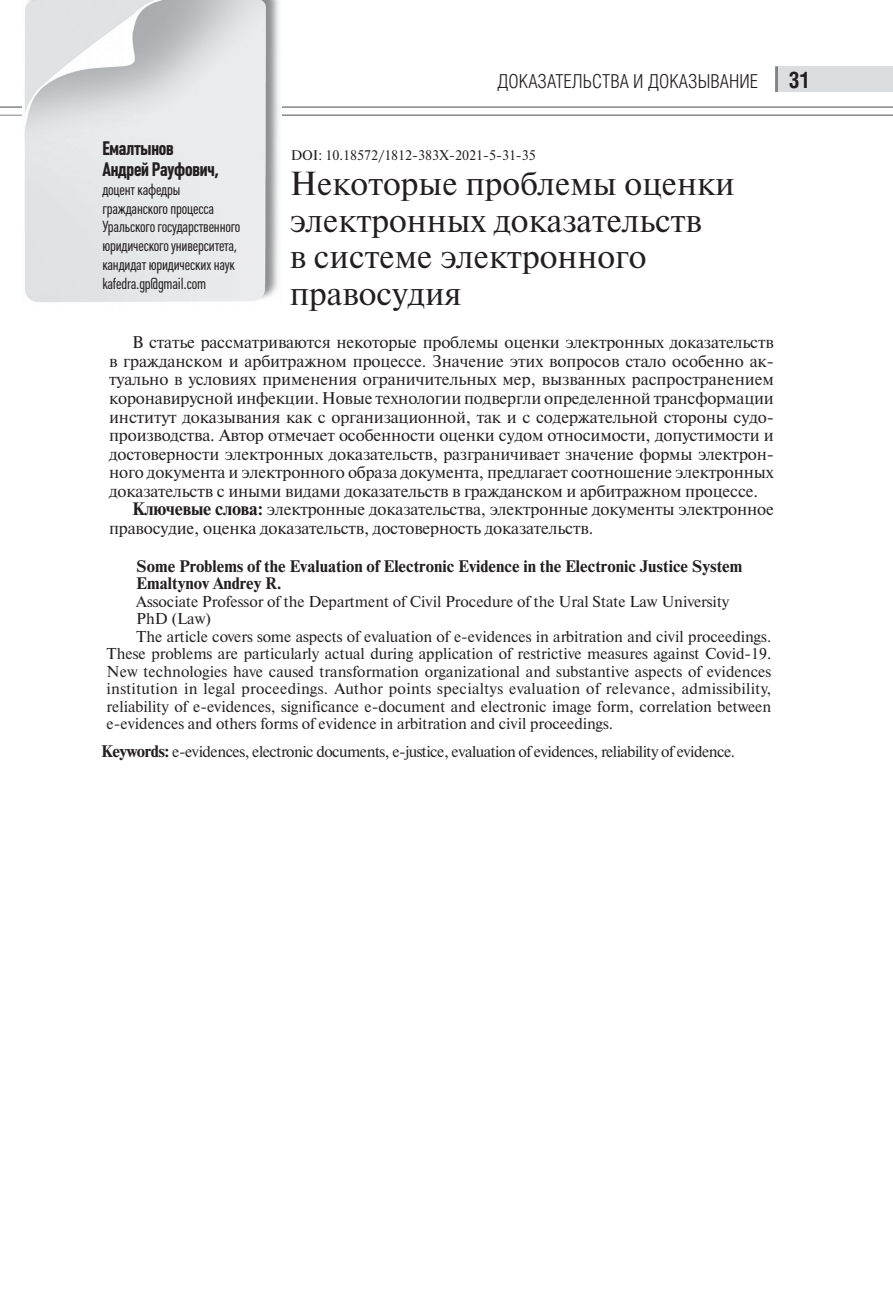
<style>
.page{position:relative;width:893px;height:1300px;background:#fff}
.page>*{position:absolute;margin:0;border:0;box-sizing:border-box;transform-origin:0 0}
.t1{font:33.25px/36.8px "Newton C";color:#231f20}
.t2{font:700 22.75px "Helios Cond";color:#231f20}
.t3{font:300 19.25px "Helios Cond";color:#231f20}
.t4{font:700 19.25px/21px "Plumb Condensed";letter-spacing:-.01em;color:#231f20}
.t5{font:16.97px "Newton C";letter-spacing:-.01em;color:#231f20}
.t6{font:15.75px "Newton C";color:#231f20}
.t7{font:15.75px/18.9px "Plumb Condensed";letter-spacing:-.01em;color:#231f20}
.t8{font:15.75px "Newton C";letter-spacing:-.03em;color:#231f20}
.t9{font:700 15.75px/17.5px "Newton C";color:#231f20}
.t10{font:15.75px "Newton C";letter-spacing:.02em;color:#231f20}
.t11{font:14px "Newton C";color:#231f20}
.s1{font-weight:700}
</style>
<div class="page">
<svg style="left:0;top:115px;width:22px;height:1px"></svg>
<div style="left:775px;top:66px;width:118px;height:26px;background:#dcdddf"></div>
<svg style="left:0;top:107px;width:22px;height:1px"></svg>
<hr style="left:25px;top:107px;width:868px;height:1px;background:#808285">
<hr style="left:25px;top:115px;width:868px;height:1px;background:#808285">
<hr style="left:775px;top:66px;width:3px;height:26px;background:#808285">
<img style="left:24px;top:0;width:257px;height:302px">
<p class="t4" style="left:102px;top:137px;width:118px">Емалтынов<br>Андрей Рауфович,</p>
<p class="t7" style="left:102px;top:181px;width:140px">доцент кафедры гражданского процесса<br>Уральского государственного юридического университета, кандидат юридических наук kafedra.gp@gmail.com</p>
<p class="t3" style="left:497px;top:71px;width:262px">ДОКАЗАТЕЛЬСТВА И ДОКАЗЫВАНИЕ</p>
<h2 class="t2" style="left:788px;top:66px;width:24px">31</h2>
<p class="t11" style="left:291px;top:150px;width:247px">DOI: 10.18572/1812-383X-2021-5-31-35</p>
<h1 class="t1" style="left:290px;top:168px;width:447px">Некоторые проблемы оценки электронных доказательств<br>в системе электронного правосудия</h1>
<p class="t5" style="left:132px;top:336px;width:643px">В статье рассматриваются некоторые проблемы оценки электронных доказательств</p>
<p class="t5" style="left:109px;top:355px;width:666px">в гражданском и арбитражном процессе. Значение этих вопросов стало особенно ак-</p>
<p class="t5" style="left:109px;top:373px;width:666px">туально в условиях применения ограничительных мер, вызванных распространением</p>
<p class="t5" style="left:109px;top:392px;width:666px">коронавирусной инфекции. Новые технологии подвергли определенной трансформации</p>
<p class="t5" style="left:109px;top:411px;width:666px">институт доказывания как с организационной, так и с содержательной стороны судо-</p>
<p class="t5" style="left:109px;top:429px;width:666px">производства. Автор отмечает особенности оценки судом относимости, допустимости и</p>
<p class="t5" style="left:109px;top:448px;width:666px">достоверности электронных доказательств, разграничивает значение формы электрон-</p>
<p class="t5" style="left:109px;top:466px;width:666px">ного документа и электронного образа документа, предлагает соотношение электронных</p>
<p class="t5" style="left:109px;top:485px;width:650px">доказательств с иными видами доказательств в гражданском и арбитражном процессе.</p>
<p class="t5" style="left:132px;top:503px;width:643px"><span class="s1">Ключевые слова:</span> электронные доказательства, электронные документы электронное</p>
<p class="t5" style="left:109px;top:522px;width:486px">правосудие, оценка доказательств, достоверность доказательств.</p>
<p class="t9" style="left:136px;top:559px;width:608px">Some Problems of the Evaluation of Electronic Evidence in the Electronic Justice System<br>Emaltynov Andrey R.</p>
<p class="t6" style="left:136px;top:596px;width:595px">Associate Professor of the Department of Civil Procedure of the Ural State Law University</p>
<p class="t6" style="left:136px;top:613px;width:77px">PhD (Law)</p>
<p class="t6" style="left:136px;top:631px;width:636px">The article covers some aspects of evaluation of e-еvidences in arbitration and civil proceedings.</p>
<p class="t6" style="left:107px;top:648px;width:666px">These problems are particularly actual during application of restrictive measures against Covid-19.</p>
<p class="t6" style="left:107px;top:666px;width:666px">New technologies have caused transformation organizational and substantive aspects of evidences</p>
<p class="t10" style="left:107px;top:683px;width:666px">institution in legal proceedings. Author points specialtys evaluation of relevance, admissibility,</p>
<p class="t6" style="left:107px;top:701px;width:666px">reliability of e-еvidences, significance e-document and electronic image form, correlation between</p>
<p class="t6" style="left:107px;top:718px;width:508px">e-еvidences and others forms of evidence in arbitration and civil proceedings.</p>
<p class="t8" style="left:101px;top:746px;width:636px"><span class="s1">Keywords:</span> e-еvidences, electronic documents, e-justice, evaluation of еvidences, reliability of evidence.</p>
</div>
